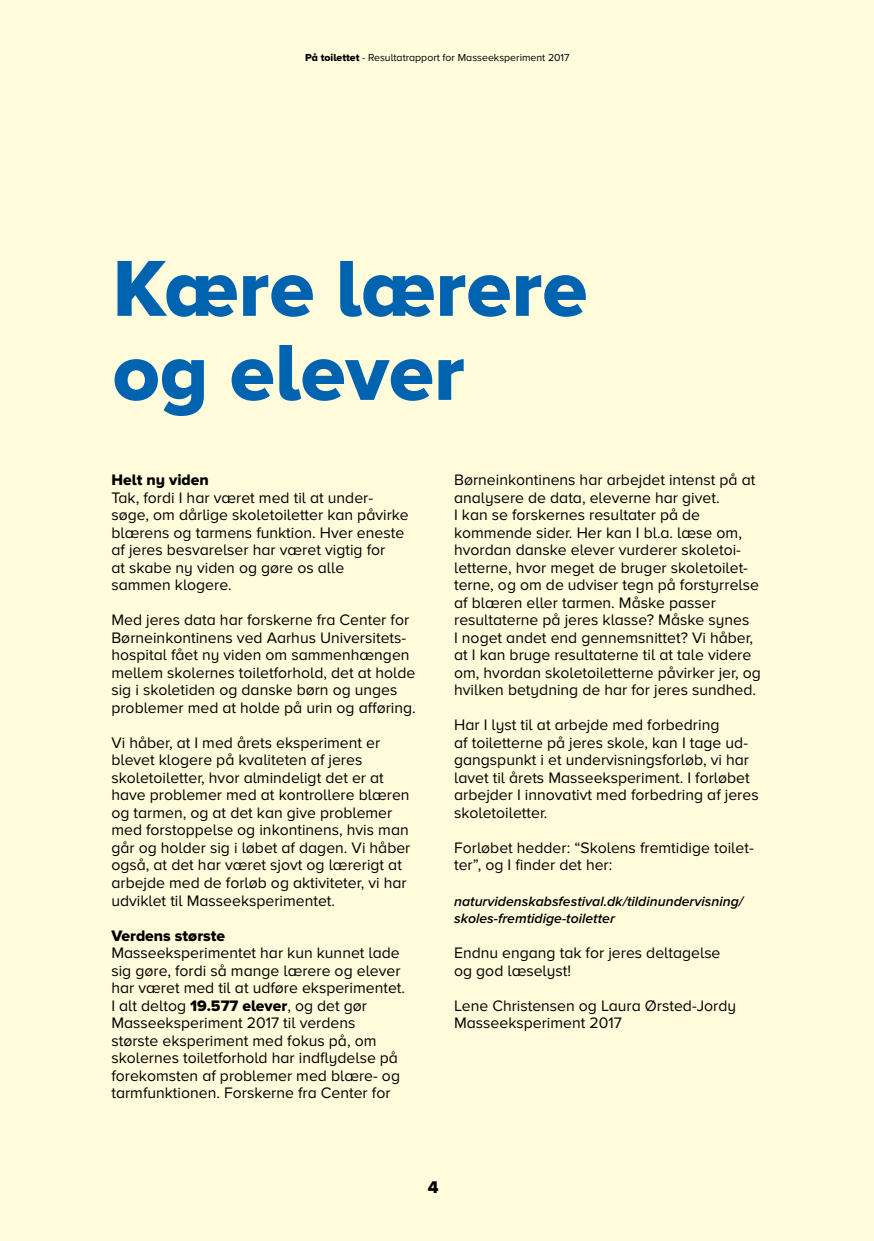
<style>
.page{position:relative;width:874px;height:1241px;background:#fff}
.page>*{position:absolute;margin:0;border:0;box-sizing:border-box;transform-origin:0 0}
.t1{font:800 82.25px/84px "Proxima Nova Astra";color:#0063af}
.t2{font:800 17.5px "Proxima Nova Astra";color:#000}
.t3{font:15.75px/17.5px "Proxima Nova Astra";color:#000}
.t4{font:800 15.75px "Proxima Nova Astra";color:#000}
.t5{font:italic 600 14px/17.5px "Proxima Nova Astra";color:#000}
.t6{font:10.5px "Proxima Nova Astra";color:#000}
.s1{font-weight:800}
</style>
<div class="page">
<div style="left:0;top:0;width:873px;height:1240px;background:#fffbdb"></div>
<p class="t6" style="left:305px;top:52px;width:266px"><span class="s1">På toilettet</span> - Resultatrapport for Masseeksperiment 2017</p>
<h1 class="t1" style="left:112px;top:251px;width:476px">Kære lærere og elever</h1>
<p class="t4" style="left:111px;top:471px;width:99px">Helt ny viden</p>
<p class="t3" style="left:111px;top:489px;width:299px">Tak, fordi I har været med til at under&shy;søge, om dårlige skoletoiletter kan påvirke blærens og tarmens funktion. Hver eneste af jeres besvarelser har været vigtig for<br>at skabe ny viden og gøre os alle<br>sammen klogere.</p>
<p class="t3" style="left:111px;top:611px;width:306px">Med jeres data har forskerne fra Center for Børneinkontinens ved Aarhus Universitets&shy;hospital fået ny viden om sammenhængen mellem skolernes toiletforhold, det at holde sig i skoletiden og danske børn og unges problemer med at holde på urin og afføring.</p>
<p class="t3" style="left:111px;top:734px;width:300px">Vi håber, at I med årets eksperiment er blevet klogere på kvaliteten af jeres skoletoiletter, hvor almindeligt det er at have problemer med at kontrollere blæren og tarmen, og at det kan give problemer med forstoppelse og inkontinens, hvis man går og holder sig i løbet af dagen. Vi håber også, at det har været sjovt og lærerigt at arbejde med de forløb og aktiviteter, vi har udviklet til Masseeksperimentet.</p>
<p class="t4" style="left:111px;top:926px;width:115px">Verdens største</p>
<p class="t3" style="left:111px;top:944px;width:295px">Masseeksperimentet har kun kunnet lade sig gøre, fordi så mange lærere og elever har været med til at udføre eksperimentet.<br>I alt deltog <span class="s1">19.577 elever</span>, og det gør Masseeksperiment 2017 til verdens største eksperiment med fokus på, om skolernes toiletforhold har indflydelse på forekomsten af problemer med blære- og tarmfunktionen. Forskerne fra Center for</p>
<p class="t3" style="left:454px;top:471px;width:308px">Børneinkontinens har arbejdet intenst på at analysere de data, eleverne har givet.<br>I kan se forskernes resultater på de kommende sider. Her kan I bl.a. læse om, hvordan danske elever vurderer skoletoi&shy;letterne, hvor meget de bruger skoletoilet&shy;terne, og om de udviser tegn på forstyrrelse af blæren eller tarmen. Måske passer resultaterne på jeres klasse? Måske synes<br>I noget andet end gennemsnittet? Vi håber, at I kan bruge resultaterne til at tale videre om, hvordan skoletoiletterne påvirker jer, og hvilken betydning de har for jeres sundhed.</p>
<p class="t3" style="left:454px;top:716px;width:306px">Har I lyst til at arbejde med forbedring<br>af toiletterne på jeres skole, kan I tage ud&shy;gangspunkt i et undervisningsforløb, vi har lavet til årets Masseeksperiment. I forløbet arbejder I innovativt med forbedring af jeres skoletoiletter.</p>
<p class="t3" style="left:454px;top:839px;width:301px">Forløbet hedder: “Skolens fremtidige toilet&shy;ter”, og I finder det her:</p>
<p class="t5" style="left:454px;top:892px;width:290px">naturvidenskabsfestival.dk/tildinundervisning/ skoles-fremtidige-toiletter</p>
<p class="t3" style="left:454px;top:944px;width:268px">Endnu engang tak for jeres deltagelse og god læselyst!</p>
<p class="t3" style="left:454px;top:996px;width:283px">Lene Christensen og Laura Ørsted-Jordy<br>Masseeksperiment 2017</p>
<p class="t2" style="left:428px;top:1176px;width:12px">4</p>
</div>
